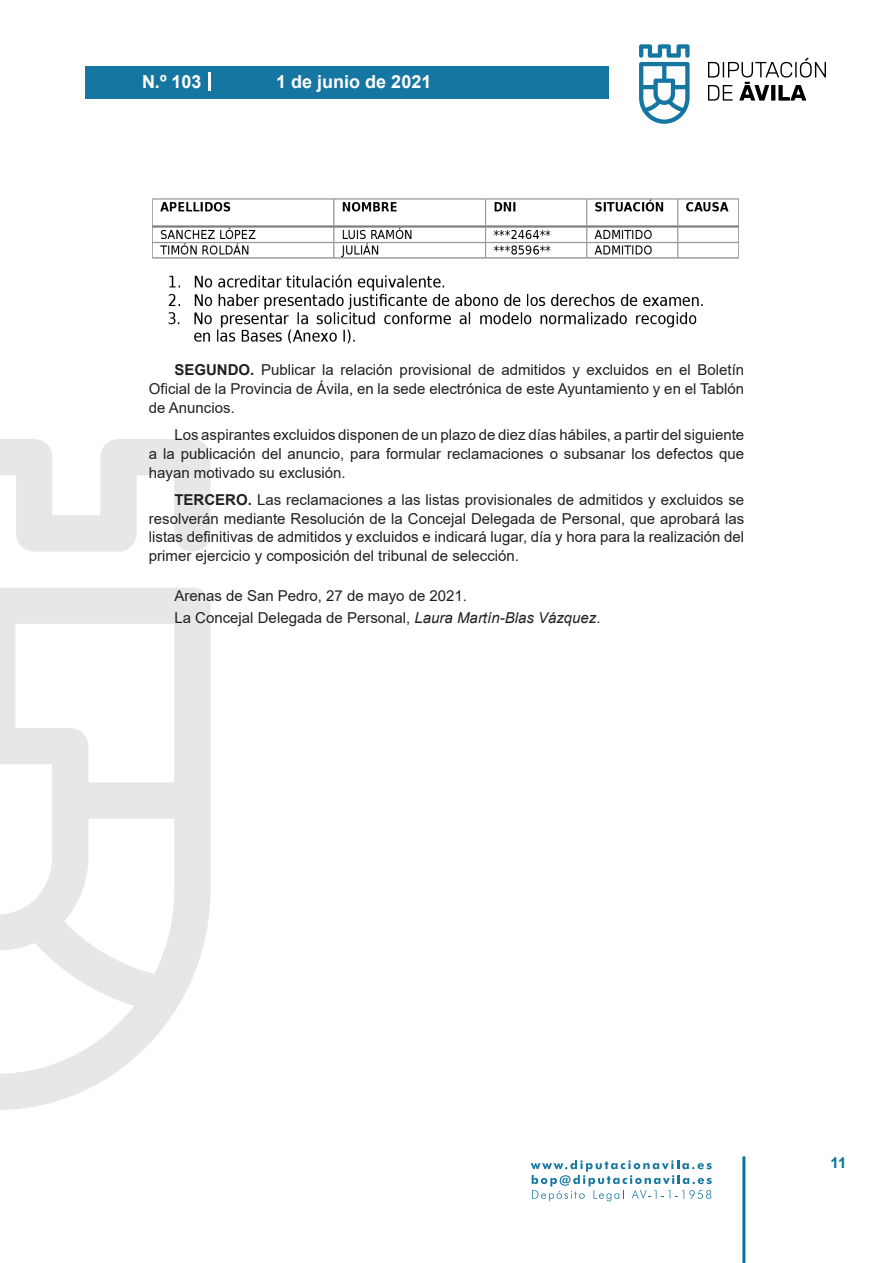
<style>
.page{position:relative;width:893px;height:1263px;background:#fff}
.page>*{position:absolute;margin:0;border:0;box-sizing:border-box;transform-origin:0 0}
.t1{font:700 18px "Arial";color:#fff}
.texto_normal{font:15px/18.8px "Arial";color:#231f20;text-align:justify}
.firma{font:15px "Arial";color:#231f20}
.fecha{font:15px "Arial";color:#231f20}
.t2{font:700 15px "Arial";color:#04739f}
.s1{font-weight:700}
.s2{font-style:italic}
</style>
<div class="page">
<svg style="left:531px;top:1160px;width:181px;height:41px"></svg>
<div style="left:85px;top:66px;width:523px;height:33px;background:#1676a2"></div>
<svg style="left:639px;top:44px;width:51px;height:80px"></svg>
<svg style="left:708px;top:58px;width:118px;height:43px"></svg>
<hr style="left:742px;top:1156px;width:3px;height:107px;background:#04739f">
<svg style="left:208px;top:72px;width:2px;height:18px"></svg>
<svg style="left:0;top:439px;width:211px;height:671px"></svg>
<img style="left:153px;top:198px;width:586px;height:146px">
<p class="t1" style="left:142px;top:69px;width:61px">N.º 103</p>
<p class="t1" style="left:276px;top:69px;width:157px">1 de junio de 2021</p>
<p class="texto_normal" style="left:149px;top:361px;width:597px;text-indent:26px"><span class="s1">SEGUNDO.</span> Publicar la relación provisional de admitidos y excluidos en el Boletín Oficial de la Provincia de Ávila, en la sede electrónica de este Ayuntamiento y en el Tablón de Anuncios.</p>
<p class="texto_normal" style="left:149px;top:425px;width:597px;text-indent:26px">Los aspirantes excluidos disponen de un plazo de diez días hábiles, a partir del siguiente a la publicación del anuncio, para formular reclamaciones o subsanar los defectos que hayan motivado su exclusión.</p>
<p class="texto_normal" style="left:149px;top:490px;width:597px;text-indent:26px"><span class="s1">TERCERO.</span> Las reclamaciones a las listas provisionales de admitidos y excluidos se resolverán mediante Resolución de la Concejal Delegada de Personal, que aprobará las listas definitivas de admitidos y excluidos e indicará lugar, día y hora para la realización del primer ejercicio y composición del tribunal de selección.</p>
<p class="fecha" style="left:174px;top:585px;width:294px">Arenas de San Pedro, 27 de mayo de 2021.</p>
<p class="firma" style="left:174px;top:607px;width:428px">La Concejal Delegada de Personal, <span class="s2">Laura Martín-Blas Vázquez</span>.</p>
<p class="t2" style="left:831px;top:1152px;width:17px">11</p>
</div>
